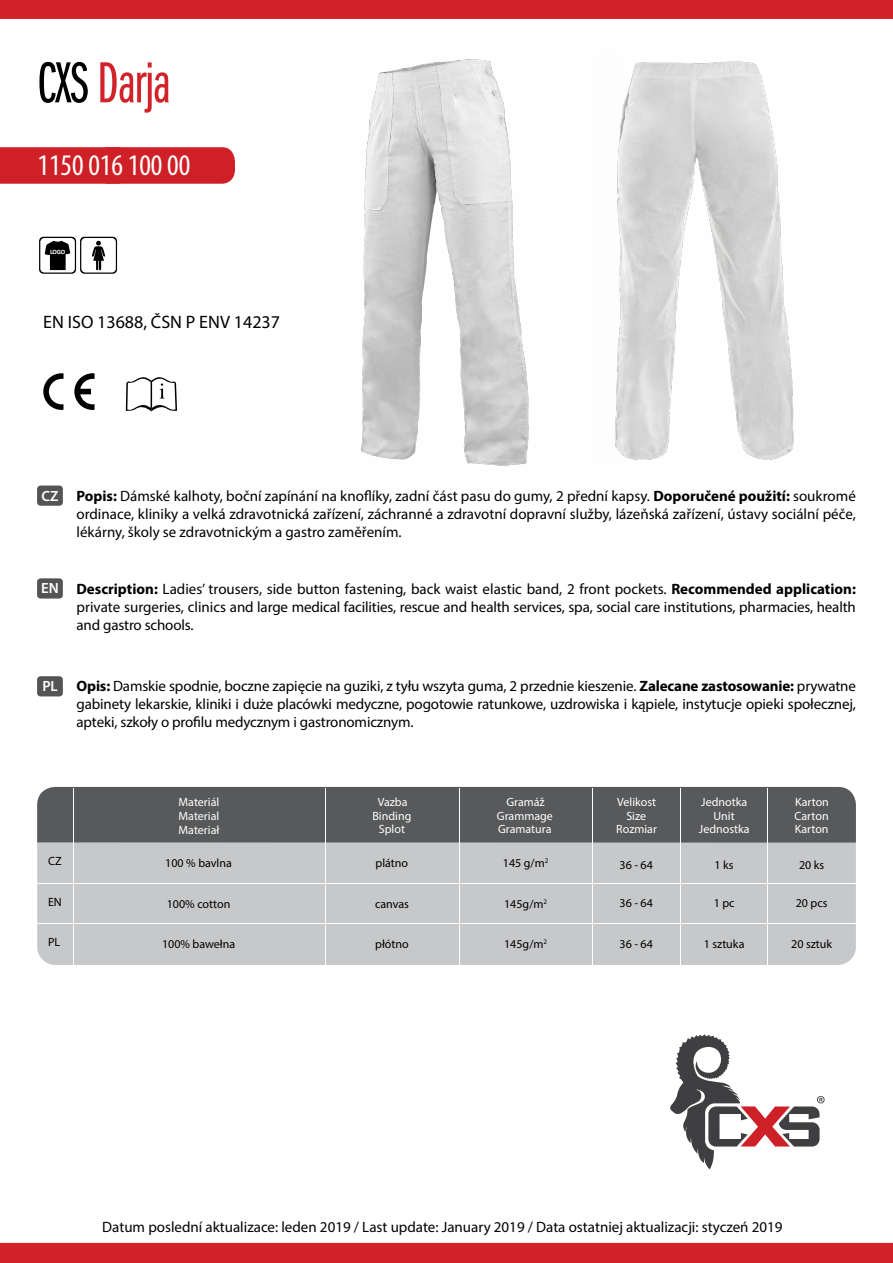
<style>
.page{position:relative;width:893px;height:1263px;background:#fff}
.page>*{position:absolute;margin:0;border:0;box-sizing:border-box;transform-origin:0 0}
.t1{font:60px "Franklin Got Itc DOT Boo Ext Com";letter-spacing:-.01em;color:#d2232a}
.t2{font:condensed 30px "Myriad Pro";color:#fff}
.t3{font:18px "Myriad Pro";color:#000}
.t4{font:15px/18px "Myriad Pro";color:#000;text-align:justify}
.t5{font:600 14.85px "Myriad Pro";color:#fff}
.t6{font:12px "Myriad Pro";color:#fff}
.t7{font:12px "Myriad Pro";color:#000}
.t8{font:700 6.6px "Calibri";color:#fff}
.s1{color:#000}
.s2{font-weight:700}
</style>
<div class="page">
<div style="left:0;top:147px;width:235px;height:37px;background:#cf2027"></div>
<img style="left:361px;top:59px;width:168px;height:407px">
<svg style="left:670px;top:1034px;width:155px;height:135px"></svg>
<div style="left:37px;top:485px;width:26px;height:21px;background:#545456;border-radius:3px"></div>
<div style="left:37px;top:578px;width:26px;height:21px;background:#545456;border-radius:3px"></div>
<div style="left:37px;top:676px;width:26px;height:20px;background:#545456;border-radius:3px"></div>
<div style="left:0;top:0;width:893px;height:19px;background:#d2232a"></div>
<div style="left:0;top:1243px;width:893px;height:20px;background:#d2232a"></div>
<svg style="left:126px;top:377px;width:51px;height:34px"></svg>
<svg style="left:43px;top:373px;width:20px;height:37px"></svg>
<svg style="left:74px;top:373px;width:21px;height:37px"></svg>
<svg style="left:39px;top:236px;width:79px;height:38px"></svg>
<img style="left:614px;top:61px;width:180px;height:399px">
<div style="left:37px;top:787px;width:819px;height:178px;background:#c7c8ca;border-radius:18px"></div>
<div style="left:37px;top:787px;width:819px;height:55px;background:#58595b"></div>
<hr style="left:37px;top:923px;width:819px;height:1px;background:#fff">
<hr style="left:37px;top:883px;width:819px;height:1px;background:#fff">
<hr style="left:73px;top:787px;width:1px;height:178px;background:#fff">
<hr style="left:767px;top:787px;width:1px;height:178px;background:#fff">
<hr style="left:680px;top:787px;width:1px;height:178px;background:#fff">
<hr style="left:592px;top:787px;width:1px;height:178px;background:#fff">
<hr style="left:459px;top:788px;width:1px;height:178px;background:#fff">
<hr style="left:325px;top:787px;width:1px;height:178px;background:#fff">
<h1 class="t1" style="left:37px;top:51px;width:135px"><span class="s1">CXS</span> Darja</h1>
<h2 class="t2" style="left:38px;top:147px;width:154px">1150 016 100 00</h2>
<p class="t8" style="left:50px;top:248px;width:17px">LOGO</p>
<p class="t3" style="left:43px;top:311px;width:238px">EN ISO 13688, ČSN P ENV 14237</p>
<p class="t5" style="left:42px;top:486px;width:19px">CZ</p>
<p class="t5" style="left:41px;top:579px;width:19px">EN</p>
<p class="t4" style="left:77px;top:486px;width:781px"><span class="s2">Popis:</span> Dámské kalhoty, boční zapínání na knoflíky, zadní část pasu do gumy, 2 přední kapsy. <span class="s2">Doporučené použití:</span> soukromé ordinace, kliniky a velká zdravotnická zařízení, záchranné a zdravotní dopravní služby, lázeňská zařízení, ústavy sociální péče, lékárny, školy se zdravotnickým a gastro zaměřením.</p>
<p class="t4" style="left:77px;top:579px;width:781px"><span class="s2">Description:</span> Ladies’ trousers, side button fastening, back waist elastic band, 2 front pockets. <span class="s2">Recommended application: </span>private surgeries, clinics and large medical facilities, rescue and health services, spa, social care institutions, pharmacies, health and gastro schools.</p>
<p class="t5" style="left:42px;top:677px;width:17px">PL</p>
<p class="t4" style="left:77px;top:677px;width:781px"><span class="s2">Opis:</span> Damskie spodnie, boczne zapięcie na guziki, z tyłu wszyta guma, 2 przednie kieszenie. <span class="s2">Zalecane zastosowanie:</span> prywatne gabinety lekarskie, kliniki i duże placówki medyczne, pogotowie ratunkowe, uzdrowiska i kąpiele, instytucje opieki społecznej, apteki, szkoły o profilu medycznym i gastronomicznym.</p>
<p class="t6" style="left:179px;top:795px;width:42px">Materiál</p>
<p class="t6" style="left:179px;top:808px;width:42px">Material</p>
<p class="t6" style="left:179px;top:822px;width:42px">Materiał</p>
<p class="t6" style="left:378px;top:795px;width:31px">Vazba</p>
<p class="t6" style="left:379px;top:822px;width:28px">Splot</p>
<p class="t6" style="left:372px;top:808px;width:40px">Binding</p>
<p class="t6" style="left:506px;top:795px;width:40px">Gramáž</p>
<p class="t6" style="left:498px;top:822px;width:55px">Gramatura</p>
<p class="t6" style="left:497px;top:808px;width:57px">Grammage</p>
<p class="t6" style="left:617px;top:795px;width:40px">Velikost</p>
<p class="t6" style="left:616px;top:822px;width:42px">Rozmiar</p>
<p class="t6" style="left:626px;top:808px;width:21px">Size</p>
<p class="t6" style="left:701px;top:795px;width:48px">Jednotka</p>
<p class="t6" style="left:699px;top:822px;width:52px">Jednostka</p>
<p class="t6" style="left:713px;top:808px;width:23px">Unit</p>
<p class="t6" style="left:795px;top:795px;width:35px">Karton</p>
<p class="t6" style="left:795px;top:822px;width:35px">Karton</p>
<p class="t6" style="left:795px;top:808px;width:36px">Carton</p>
<p class="t7" style="left:48px;top:854px;width:15px">CZ</p>
<p class="t7" style="left:48px;top:894px;width:15px">EN</p>
<p class="t7" style="left:48px;top:935px;width:14px">PL</p>
<p class="t7" style="left:165px;top:856px;width:68px">100 % bavlna</p>
<p class="t7" style="left:167px;top:897px;width:65px">100% cotton</p>
<p class="t7" style="left:162px;top:937px;width:75px">100% bawełna</p>
<p class="t7" style="left:376px;top:856px;width:34px">plátno</p>
<p class="t7" style="left:375px;top:897px;width:35px">canvas</p>
<p class="t7" style="left:375px;top:937px;width:35px">płótno</p>
<p class="t7" style="left:503px;top:856px;width:47px">145 g/m<sup>2</sup></p>
<p class="t7" style="left:504px;top:897px;width:44px">145g/m<sup>2</sup></p>
<p class="t7" style="left:504px;top:937px;width:44px">145g/m<sup>2</sup></p>
<p class="t7" style="left:619px;top:858px;width:35px">36 - 64</p>
<p class="t7" style="left:715px;top:858px;width:21px">1 ks</p>
<p class="t7" style="left:799px;top:858px;width:27px">20 ks</p>
<p class="t7" style="left:619px;top:896px;width:35px">36 - 64</p>
<p class="t7" style="left:714px;top:896px;width:22px">1 pc</p>
<p class="t7" style="left:796px;top:896px;width:33px">20 pcs</p>
<p class="t7" style="left:619px;top:937px;width:35px">36 - 64</p>
<p class="t7" style="left:704px;top:937px;width:42px">1 sztuka</p>
<p class="t7" style="left:791px;top:937px;width:42px">20 sztuk</p>
<p class="t4" style="left:102px;top:1218px;width:682px">Datum poslední aktualizace: leden 2019 / Last update: January 2019 / Data ostatniej aktualizacji: styczeń 2019</p>
</div>
